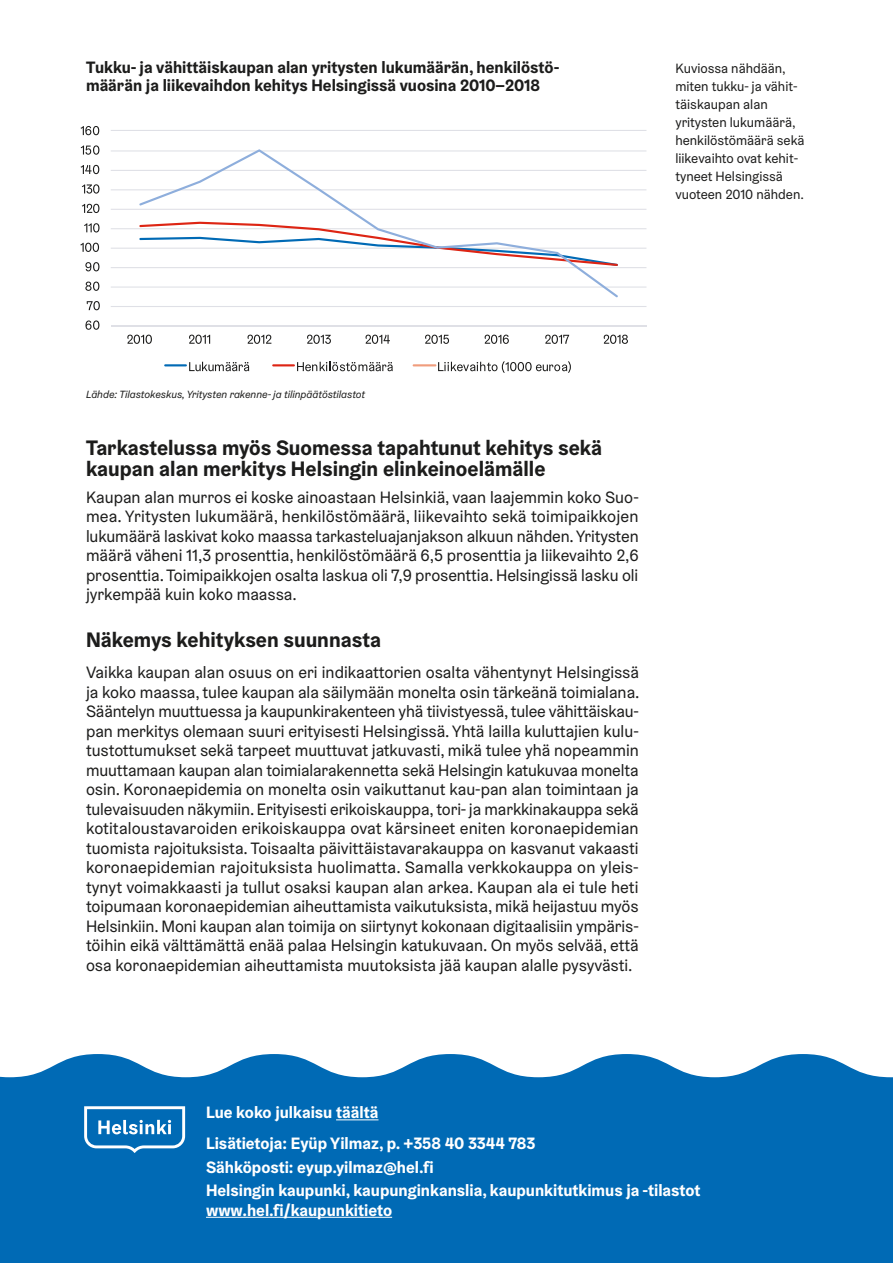
<style>
.page{position:relative;width:893px;height:1263px;background:#fff}
.page>*{position:absolute;margin:0;border:0;box-sizing:border-box;transform-origin:0 0}
.H2_Väliotsikko{font:700 21px/21px "Helsinki Grotesk";color:#1c1c1b}
.Leipis{font:16.5px/19.5px "Helsinki Grotesk";color:#1c1c1b;text-align:justify}
.Leipis-2{font:700 16.5px/19.5px "Helsinki Grotesk";color:#fff}
.Kuvion_ja_taulukon_o{font:700 16.5px/18px "Helsinki Grotesk";color:#1c1c1b}
.Leipäteksti_kapea_pa{font:13.5px/18px "Helsinki Grotesk";color:#1c1c1b}
.Kuvion_ja_taulukon_l{font:italic 10.5px "Helsinki Grotesk";color:#1c1c1b}
</style>
<div class="page">
<div style="left:0;top:1054px;width:893px;height:209px;background:#006ab5"></div>
<svg style="left:84px;top:1106px;width:101px;height:47px"></svg>
<hr style="left:206px;top:1217px;width:186px;height:1px;background:#fff">
<hr style="left:111px;top:130px;width:535px;height:1px;background:#dfe0e6">
<hr style="left:111px;top:150px;width:535px;height:1px;background:#dfe0e6">
<hr style="left:111px;top:170px;width:535px;height:1px;background:#dfe0e6">
<hr style="left:111px;top:189px;width:535px;height:1px;background:#dfe0e6">
<hr style="left:111px;top:209px;width:535px;height:1px;background:#dfe0e6">
<hr style="left:111px;top:228px;width:535px;height:1px;background:#dfe0e6">
<hr style="left:111px;top:248px;width:535px;height:1px;background:#dfe0e6">
<hr style="left:111px;top:267px;width:535px;height:1px;background:#dfe0e6">
<hr style="left:111px;top:286px;width:535px;height:2px;background:#dfe0e6">
<hr style="left:111px;top:306px;width:535px;height:1px;background:#dfe0e6">
<hr style="left:111px;top:325px;width:535px;height:1px;background:#dfe0e6">
<svg style="left:139px;top:149px;width:479px;height:148px"></svg>
<svg style="left:85px;top:320px;width:14px;height:10px"></svg>
<svg style="left:87px;top:301px;width:13px;height:9px"></svg>
<svg style="left:85px;top:282px;width:14px;height:9px"></svg>
<svg style="left:85px;top:262px;width:14px;height:9px"></svg>
<svg style="left:80px;top:243px;width:19px;height:9px"></svg>
<svg style="left:84px;top:223px;width:16px;height:9px"></svg>
<svg style="left:82px;top:204px;width:17px;height:9px"></svg>
<svg style="left:82px;top:184px;width:17px;height:10px"></svg>
<svg style="left:81px;top:165px;width:18px;height:9px"></svg>
<svg style="left:81px;top:145px;width:18px;height:10px"></svg>
<svg style="left:81px;top:126px;width:18px;height:9px"></svg>
<svg style="left:604px;top:335px;width:24px;height:9px"></svg>
<svg style="left:545px;top:335px;width:24px;height:9px"></svg>
<svg style="left:485px;top:335px;width:24px;height:9px"></svg>
<svg style="left:425px;top:335px;width:24px;height:9px"></svg>
<svg style="left:365px;top:335px;width:25px;height:9px"></svg>
<svg style="left:307px;top:335px;width:24px;height:9px"></svg>
<svg style="left:247px;top:335px;width:24px;height:9px"></svg>
<svg style="left:189px;top:335px;width:21px;height:9px"></svg>
<svg style="left:127px;top:335px;width:25px;height:9px"></svg>
<hr style="left:164px;top:364px;width:23px;height:2px;background:#006ab5">
<svg style="left:189px;top:362px;width:60px;height:9px"></svg>
<hr style="left:272px;top:364px;width:23px;height:2px;background:#dd2514">
<svg style="left:297px;top:362px;width:96px;height:9px"></svg>
<hr style="left:413px;top:364px;width:23px;height:2px;background:#f09d7d">
<svg style="left:438px;top:361px;width:133px;height:12px"></svg>
<hr style="left:336px;top:1119px;width:42px;height:1px;background:#fff">
<h3 class="Kuvion_ja_taulukon_o" style="left:86px;top:58px;width:475px">Tukku- ja vähittäiskaupan alan yritysten lukumäärän, henkilöstö&shy;määrän ja liikevaihdon kehitys Helsingissä vuosina 2010–2018</h3>
<p class="Leipäteksti_kapea_pa" style="left:675px;top:59px;width:131px">Kuviossa nähdään, miten tukku- ja vähit&shy;täiskaupan alan yritysten lukumäärä, henkilöstömäärä sekä liikevaihto ovat kehit&shy;tyneet Helsingissä vuoteen 2010 nähden.</p>
<p class="Kuvion_ja_taulukon_l" style="left:86px;top:388px;width:281px">Lähde: Tilastokeskus, Yritysten rakenne- ja tilinpäätöstilastot</p>
<h2 class="H2_Väliotsikko" style="left:86px;top:436px;width:517px">Tarkastelussa myös Suomessa tapahtunut kehitys sekä kaupan alan merkitys Helsingin elinkeinoelämälle</h2>
<p class="Leipis" style="left:86px;top:487px;width:554px">Kaupan alan murros ei koske ainoastaan Helsinkiä, vaan laajemmin koko Suo&shy;mea. Yritysten lukumäärä, henkilöstömäärä, liikevaihto sekä toimipaikkojen lukumäärä laskivat koko maassa tarkasteluajanjakson alkuun nähden. Yritysten määrä väheni 11,3 prosenttia, henkilöstömäärä 6,5 prosenttia ja liikevaihto 2,6 prosenttia. Toimipaikkojen osalta laskua oli 7,9 prosenttia. Helsingissä lasku oli jyrkempää kuin koko maassa.</p>
<h2 class="H2_Väliotsikko" style="left:86px;top:628px;width:297px">Näkemys kehityksen suunnasta</h2>
<p class="Leipis" style="left:86px;top:662px;width:555px">Vaikka kaupan alan osuus on eri indikaattorien osalta vähentynyt Helsingissä ja koko maassa, tulee kaupan ala säilymään monelta osin tärkeänä toimialana.<br>Sääntelyn muuttuessa ja kaupunkirakenteen yhä tiivistyessä, tulee vähittäiskau&shy;pan merkitys olemaan suuri erityisesti Helsingissä. Yhtä lailla kuluttajien kulu&shy;tustottumukset sekä tarpeet muuttuvat jatkuvasti, mikä tulee yhä nopeammin muuttamaan kaupan alan toimialarakennetta sekä Helsingin katukuvaa monelta osin. Koronaepidemia on monelta osin vaikuttanut kau-pan alan toimintaan ja tulevaisuuden näkymiin. Erityisesti erikoiskauppa, tori- ja markkinakauppa sekä kotitaloustavaroiden erikoiskauppa ovat kärsineet eniten koronaepidemian tuomista rajoituksista. Toisaalta päivittäistavarakauppa on kasvanut vakaasti koronaepidemian rajoituksista huolimatta. Samalla verkkokauppa on yleis&shy;tynyt voimakkaasti ja tullut osaksi kaupan alan arkea. Kaupan ala ei tule heti toipumaan koronaepidemian aiheuttamista vaikutuksista, mikä heijastuu myös Helsinkiin. Moni kaupan alan toimija on siirtynyt kokonaan digitaalisiin ympäris&shy;töihin eikä välttämättä enää palaa Helsingin katukuvaan. On myös selvää, että osa koronaepidemian aiheuttamista muutoksista jää kaupan alalle pysyvästi.</p>
<p class="Leipis-2" style="left:206px;top:1103px;width:174px">Lue koko julkaisu täältä</p>
<p class="Leipis-2" style="left:206px;top:1133px;width:331px">Lisätietoja: Eyüp Yilmaz, p. +358 40 3344 783</p>
<p class="Leipis-2" style="left:206px;top:1157px;width:229px">Sähköposti: eyup.yilmaz@hel.fi</p>
<p class="Leipis-2" style="left:206px;top:1180px;width:496px">Helsingin kaupunki, kaupunginkanslia, kaupunkitutkimus ja -tilastot www.hel.fi/kaupunkitieto</p>
</div>
